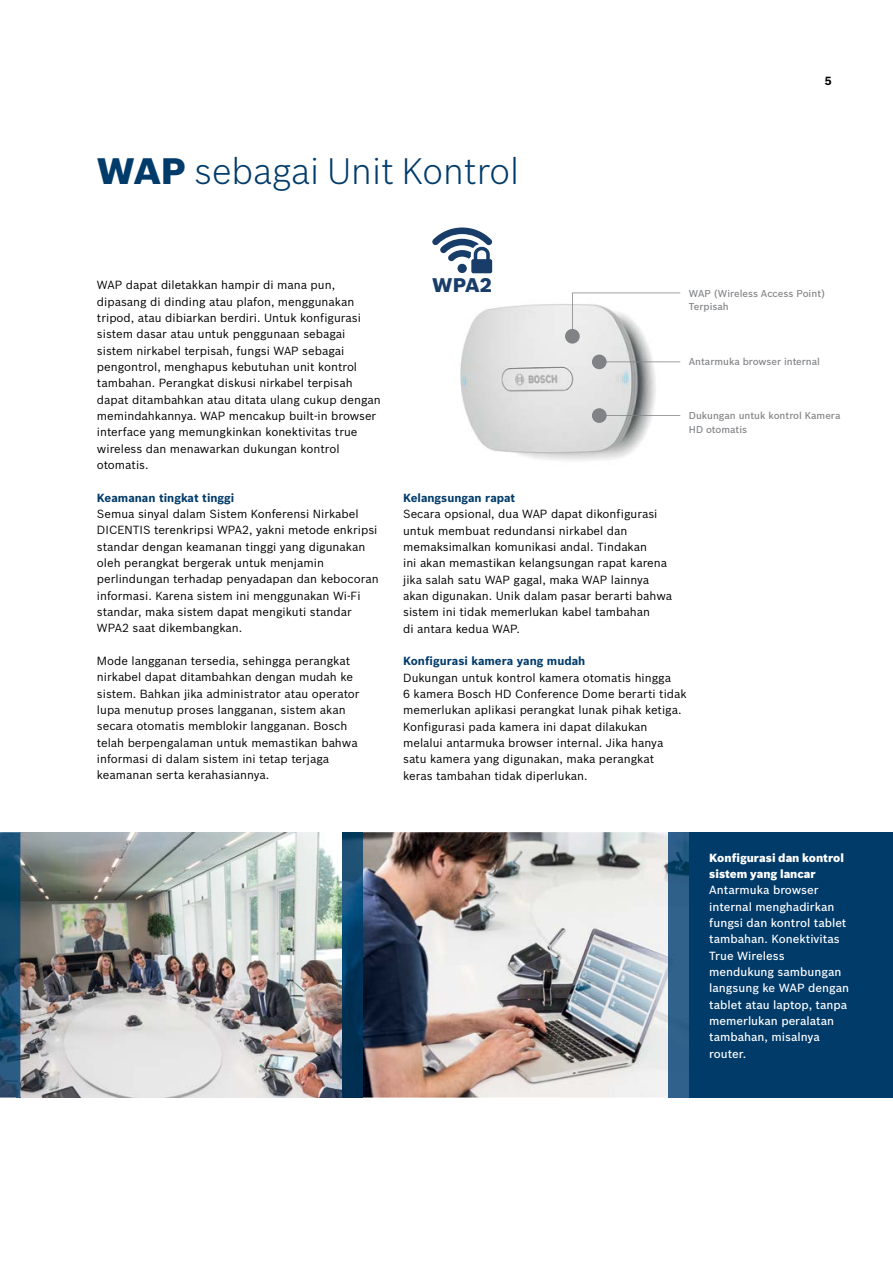
<style>
.page{position:relative;width:893px;height:1263px;background:#fff}
.page>*{position:absolute;margin:0;border:0;box-sizing:border-box;transform-origin:0 0}
.t1{font:300 36px "Bosch Sans";color:#003b6a}
.t2{font:900 19.35px "Bosch Sans";color:#183d69}
.t3{font:11.55px/16.4px "Bosch Sans";color:#000}
.t4{font:500 11.55px/16.4px "Bosch Sans";color:#fff}
.t5{font:700 11.55px "Bosch Sans";color:#003b6a}
.t6{font:900 11.55px/16.4px "Bosch Sans";color:#fff}
.t7{font:700 11.55px "Bosch Sans";color:#000}
.t8{font:500 9.75px/13.6px "Bosch Sans";color:#808285}
.s1{font-weight:900}
</style>
<div class="page">
<img style="left:460px;top:292px;width:221px;height:169px">
<svg style="left:432px;top:227px;width:61px;height:47px"></svg>
<img style="left:0;top:832px;width:689px;height:265px">
<div style="left:592px;top:355px;width:15px;height:14px;background:#808285;border-radius:50%"></div>
<hr style="left:599px;top:361px;width:81px;height:1px;background:#808285">
<div style="left:592px;top:408px;width:15px;height:15px;background:#808285;border-radius:50%"></div>
<hr style="left:599px;top:415px;width:81px;height:1px;background:#808285">
<div style="left:565px;top:329px;width:15px;height:15px;background:#808285;border-radius:50%"></div>
<svg style="left:572px;top:293px;width:108px;height:44px"></svg>
<div style="left:689px;top:832px;width:204px;height:265px;background:#003b6a"></div>
<svg style="left:0;top:1097px;width:16px;height:1px"></svg>
<img style="left:342px;top:832px;width:21px;height:265px">
<h1 class="t1" style="left:97px;top:146px;width:424px"><span class="s1">WAP</span> sebagai Unit Kontrol</h1>
<p class="t7" style="left:825px;top:72px;width:8px">5</p>
<p class="t3" style="left:97px;top:276px;width:285px">WAP dapat diletakkan hampir di mana pun, dipasang di dinding atau plafon, menggunakan tripod, atau dibiarkan berdiri. Untuk konfigurasi sistem dasar atau untuk penggunaan sebagai sistem nirkabel terpisah, fungsi WAP sebagai pengontrol, menghapus kebutuhan unit kontrol tambahan. Perangkat diskusi nirkabel terpisah dapat ditambahkan atau ditata ulang cukup dengan memindahkannya. WAP mencakup built-in browser interface yang memungkinkan konektivitas true wireless dan menawarkan dukungan kontrol otomatis.</p>
<p class="t5" style="left:97px;top:489px;width:139px">Keamanan tingkat tinggi</p>
<p class="t3" style="left:97px;top:505px;width:283px">Semua sinyal dalam Sistem Konferensi Nirkabel DICENTIS terenkripsi WPA2, yakni metode enkripsi standar dengan keamanan tinggi yang digunakan oleh perangkat bergerak untuk menjamin perlindungan terhadap penyadapan dan kebocoran informasi. Karena sistem ini menggunakan Wi-Fi standar, maka sistem dapat mengikuti standar WPA2 saat dikembangkan.</p>
<p class="t3" style="left:97px;top:652px;width:264px">Mode langganan tersedia, sehingga perangkat nirkabel dapat ditambahkan dengan mudah ke sistem. Bahkan jika administrator atau operator lupa menutup proses langganan, sistem akan secara otomatis memblokir langganan. Bosch telah berpengalaman untuk memastikan bahwa informasi di dalam sistem ini tetap terjaga keamanan serta kerahasiannya.</p>
<h2 class="t2" style="left:432px;top:270px;width:61px">WPA2</h2>
<p class="t8" style="left:689px;top:286px;width:138px">WAP (Wireless Access Point)<br>Terpisah</p>
<p class="t8" style="left:689px;top:354px;width:133px">Antarmuka browser internal</p>
<p class="t8" style="left:689px;top:408px;width:153px">Dukungan untuk kontrol Kamera<br>HD otomatis</p>
<p class="t5" style="left:403px;top:489px;width:114px">Kelangsungan rapat</p>
<p class="t3" style="left:403px;top:505px;width:271px">Secara opsional, dua WAP dapat dikonfigurasi untuk membuat redundansi nirkabel dan memaksimalkan komunikasi andal. Tindakan<br>ini akan memastikan kelangsungan rapat karena jika salah satu WAP gagal, maka WAP lainnya akan digunakan. Unik dalam pasar berarti bahwa sistem ini tidak memerlukan kabel tambahan<br>di antara kedua WAP.</p>
<p class="t5" style="left:403px;top:652px;width:184px">Konfigurasi kamera yang mudah</p>
<p class="t3" style="left:403px;top:668px;width:285px">Dukungan untuk kontrol kamera otomatis hingga<br>6 kamera Bosch HD Conference Dome berarti tidak memerlukan aplikasi perangkat lunak pihak ketiga.<br>Konfigurasi pada kamera ini dapat dilakukan melalui antarmuka browser internal. Jika hanya satu kamera yang digunakan, maka perangkat<br>keras tambahan tidak diperlukan.</p>
<p class="t6" style="left:709px;top:849px;width:136px">Konfigurasi dan kontrol sistem yang lancar</p>
<p class="t4" style="left:709px;top:881px;width:141px">Antarmuka browser internal menghadirkan fungsi dan kontrol tablet tambahan. Konektivitas<br>True Wireless mendukung sambungan langsung ke WAP dengan tablet atau laptop, tanpa memerlukan peralatan tambahan, misalnya router.</p>
</div>
